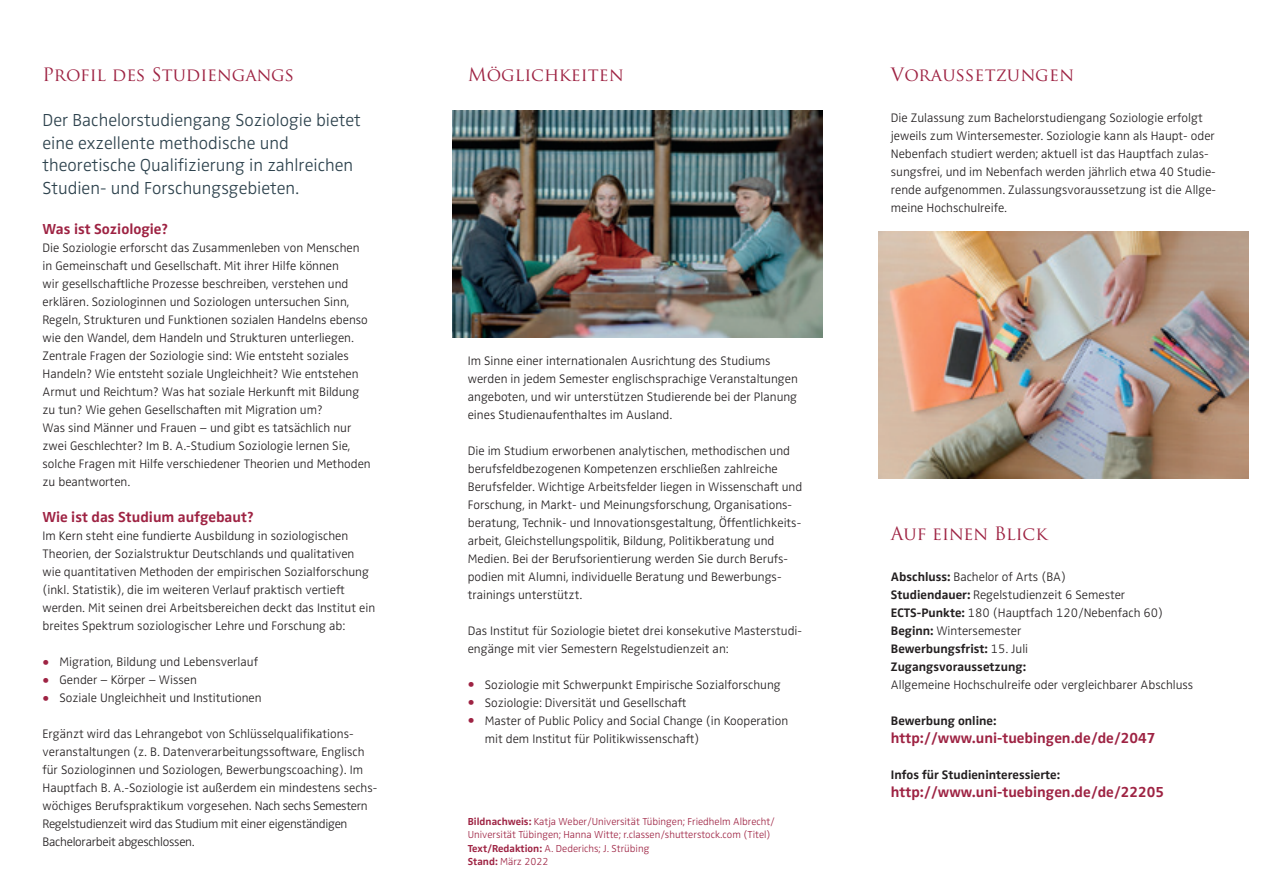
<style>
.page{position:relative;width:1263px;height:893px;background:#fff}
.page>*{position:absolute;margin:0;border:0;box-sizing:border-box;transform-origin:0 0}
.t1{font:300 18px/22.5px "Zwo OT";color:#2d424d}
.t2{font:18px "Trajan Pro";color:#9e2343}
.t3{font:700 15px "Zwo OT";color:#9e2343}
.t4{font:300 12.75px/18px "Zwo OT";color:#231f20}
.t5{font:700 12.75px "Zwo OT";color:#231f20}
.t6{font:300 10.5px/13.5px "Zwo OT";color:#9e2343}
.s1{font-weight:400;font-size:16.5px;color:#9e2343}
.s2{font-weight:700}
</style>
<div class="page">
<img style="left:453px;top:111px;width:370px;height:226px">
<img style="left:878px;top:232px;width:370px;height:247px">
<h1 class="t2" style="left:43px;top:63px;width:253px">Profil des Studiengangs</h1>
<h1 class="t1" style="left:43px;top:110px;width:320px">Der Bachelorstudiengang Soziologie bietet eine exzellente methodische und theoretische Qualifizierung in zahlreichen Studien- und Forschungsgebieten.</h1>
<p class="t3" style="left:43px;top:221px;width:127px">Was ist Soziologie?</p>
<p class="t4" style="left:43px;top:239px;width:330px">Die Soziologie erforscht das Zusammenleben von Menschen in Gemeinschaft und Gesellschaft. Mit ihrer Hilfe können<br>wir gesellschaftliche Prozesse beschreiben, verstehen und erklären. Soziologinnen und Soziologen untersuchen Sinn, Regeln, Strukturen und Funktionen sozialen Handelns ebenso wie den Wandel, dem Handeln und Strukturen unterliegen.<br>Zentrale Fragen der Soziologie sind: Wie entsteht soziales Handeln? Wie entsteht soziale Ungleichheit? Wie entstehen Armut und Reichtum? Was hat soziale Herkunft mit Bildung zu tun? Wie gehen Gesellschaften mit Migration um?<br>Was sind Männer und Frauen – und gibt es tatsächlich nur zwei Geschlechter? Im B. A.-Studium Soziologie lernen Sie, solche Fragen mit Hilfe verschiedener Theorien und Methoden zu beantworten.</p>
<p class="t3" style="left:43px;top:509px;width:213px">Wie ist das Studium aufgebaut?</p>
<p class="t4" style="left:43px;top:527px;width:334px">Im Kern steht eine fundierte Ausbildung in soziologischen Theorien, der Sozialstruktur Deutschlands und qualitativen wie quantitativen Methoden der empirischen Sozialforschung (inkl. Statistik), die im weiteren Verlauf praktisch vertieft werden. Mit seinen drei Arbeitsbereichen deckt das Institut ein breites Spektrum soziologischer Lehre und Forschung ab:</p>
<p class="t4" style="left:43px;top:653px;width:217px"><span class="s1">•</span> Migration, Bildung und Lebensverlauf</p>
<p class="t4" style="left:43px;top:671px;width:156px"><span class="s1">•</span> Gender – Körper – Wissen</p>
<p class="t4" style="left:43px;top:689px;width:221px"><span class="s1">•</span> Soziale Ungleichheit und Institutionen</p>
<p class="t4" style="left:43px;top:725px;width:336px">Ergänzt wird das Lehrangebot von Schlüsselqualifikations&shy;veranstaltungen (z. B. Datenverarbeitungssoftware, Englisch für Soziologinnen und Soziologen, Bewerbungscoaching). Im Hauptfach B. A.-Soziologie ist außerdem ein mindestens sechs&shy;wöchiges Berufspraktikum vorgesehen. Nach sechs Semestern Regelstudienzeit wird das Studium mit einer eigenständigen Bachelorarbeit abgeschlossen.</p>
<h1 class="t2" style="left:468px;top:63px;width:157px">Möglichkeiten</h1>
<p class="t4" style="left:468px;top:352px;width:332px">Im Sinne einer internationalen Ausrichtung des Studiums werden in jedem Semester englischsprachige Veranstaltungen angeboten, und wir unterstützen Studierende bei der Planung eines Studienaufenthaltes im Ausland.</p>
<p class="t4" style="left:468px;top:442px;width:336px">Die im Studium erworbenen analytischen, methodischen und berufsfeldbezogenen Kompetenzen erschließen zahlreiche Berufsfelder. Wichtige Arbeitsfelder liegen in Wissenschaft und Forschung, in Markt- und Meinungsforschung, Organisations&shy;beratung, Technik- und Innovationsgestaltung, Öffentlichkeits&shy;arbeit, Gleichstellungspolitik, Bildung, Politikberatung und Medien. Bei der Berufsorientierung werden Sie durch Berufs&shy;podien mit Alumni, individuelle Beratung und Bewerbungs&shy;trainings unterstützt.</p>
<p class="t4" style="left:468px;top:622px;width:336px">Das Institut für Soziologie bietet drei konsekutive Masterstudi&shy;engänge mit vier Semestern Regelstudienzeit an:</p>
<p class="t4" style="left:468px;top:676px;width:314px"><span class="s1">•</span> Soziologie mit Schwerpunkt Empirische Sozialforschung</p>
<p class="t4" style="left:468px;top:694px;width:220px"><span class="s1">•</span> Soziologie: Diversität und Gesellschaft</p>
<p class="t4" style="left:485px;top:712px;width:305px;text-indent:-17px"><span class="s1">•</span> Master of Public Policy and Social Change (in Kooperation mit dem Institut für Politikwissenschaft)</p>
<p class="t6" style="left:468px;top:815px;width:309px"><span class="s2">Bildnachweis:</span> Katja Weber/Universität Tübingen; Friedhelm Albrecht/ Universität Tübingen; Hanna Witte; r.classen/shutterstock.com (Titel)<br><span class="s2">Text/Redaktion:</span> A. Dederichs; J. Strübing<br><span class="s2">Stand:</span> März 2022</p>
<h1 class="t2" style="left:891px;top:63px;width:185px">Voraussetzungen</h1>
<p class="t4" style="left:891px;top:109px;width:327px">Die Zulassung zum Bachelorstudiengang Soziologie erfolgt jeweils zum Wintersemester. Soziologie kann als Haupt- oder Nebenfach studiert werden; aktuell ist das Hauptfach zulas&shy;sungsfrei, und im Nebenfach werden jährlich etwa 40 Studie&shy;rende aufgenommen. Zulassungsvoraussetzung ist die Allge&shy;meine Hochschulreife.</p>
<h1 class="t2" style="left:891px;top:522px;width:158px">Auf einen Blick</h1>
<p class="t4" style="left:891px;top:568px;width:274px"><span class="s2">Abschluss:</span> Bachelor of Arts (BA)<br><span class="s2">Studiendauer:</span> Regelstudienzeit 6 Semester <span class="s2">ECTS-Punkte:</span> 180 (Hauptfach 120/Nebenfach 60)<br><span class="s2">Beginn:</span> Wintersemester<br><span class="s2">Bewerbungsfrist:</span> 15. Juli <span class="s2">Zugangsvoraussetzung:</span></p>
<p class="t4" style="left:891px;top:676px;width:304px">Allgemeine Hochschulreife oder vergleichbarer Abschluss</p>
<p class="t5" style="left:891px;top:713px;width:107px">Bewerbung online:</p>
<p class="t3" style="left:891px;top:729px;width:266px">http://www.uni-tuebingen.de/de/2047</p>
<p class="t5" style="left:891px;top:767px;width:171px">Infos für Studieninteressierte:</p>
<p class="t3" style="left:891px;top:783px;width:275px">http://www.uni-tuebingen.de/de/22205</p>
</div>
